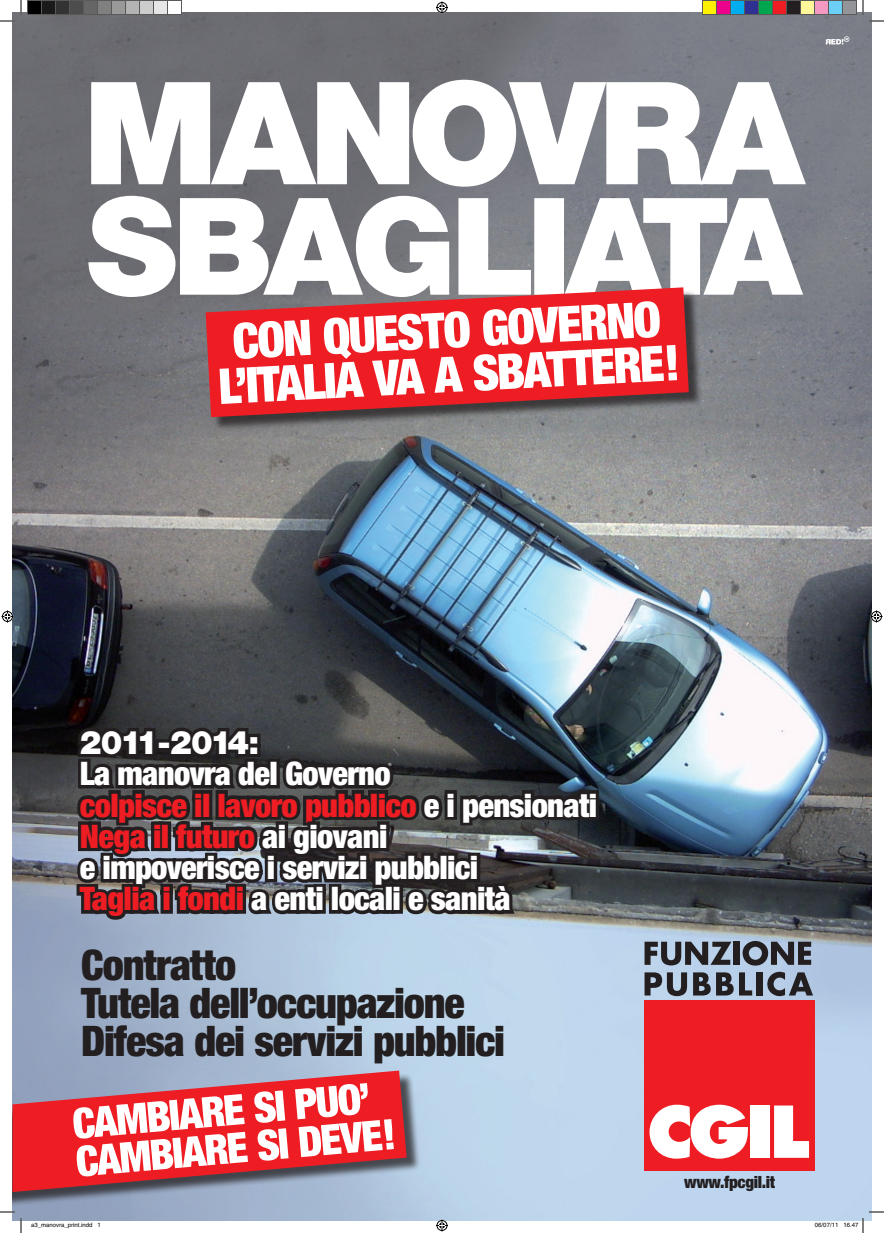
<style>
.page{position:relative;width:884px;height:1233px;background:#fff}
.page>*{position:absolute;margin:0;border:0;box-sizing:border-box;transform-origin:0 0}
.t1{font:900 condensed 42.2px/38px "Helvetica Neue";letter-spacing:-.025em;color:#231f20}
.t2{font:900 condensed 32.5px/31.3px "Helvetica Neue";letter-spacing:-.02em;color:#fff}
.t3{font:900 32.5px "Helvetica Neue";letter-spacing:-.08em;color:#fff}
.t4{font:900 condensed 16.9px "Helvetica Neue";letter-spacing:-.02em;color:#231f20}
.t5{font:6px "Helvetica";color:#000}
.s1{color:#ee1d23}
</style>
<div class="page">
<img style="left:12px;top:12px;width:859px;height:1208px">
<svg style="left:644px;top:972px;width:43px;height:24px"></svg>
<svg style="left:693px;top:972px;width:59px;height:23px"></svg>
<div style="left:756px;top:972px;width:6px;height:23px;background:#231f20"></div>
<svg style="left:767px;top:971px;width:46px;height:25px"></svg>
<svg style="left:644px;top:941px;width:87px;height:24px;background:#666e7a"></svg>
<div style="left:734px;top:941px;width:6px;height:23px;background:#231f20"></div>
<svg style="left:743px;top:941px;width:68px;height:24px;background:#5d636e"></svg>
<div style="left:644px;top:1000px;width:171px;height:171px;background:#ee1d23"></div>
<div style="left:750px;top:1105px;width:19px;height:52px;background:#fff"></div>
<svg style="left:774px;top:1105px;width:35px;height:52px"></svg>
<svg style="left:649px;top:1104px;width:99px;height:54px"></svg>
<svg style="left:88px;top:196px;width:715px;height:101px"></svg>
<svg style="left:91px;top:80px;width:715px;height:107px"></svg>
<div style="left:208px;top:289px;width:495px;height:142px;background:#231f20;opacity:.75"></div>
<svg style="left:206px;top:287px;width:483px;height:130px;background:#ad6669"></svg>
<svg style="left:220px;top:301px;width:457px;height:103px"></svg>
<svg style="left:72px;top:724px;width:530px;height:199px;background:#3b3c3f"></svg>
<div style="left:12px;top:1072px;width:409px;height:136px;background:#231f20;opacity:.75"></div>
<svg style="left:12px;top:1070px;width:395px;height:122px;background:#b56877"></svg>
<svg style="left:73px;top:1083px;width:321px;height:94px"></svg>
<svg style="left:825px;top:36px;width:24px;height:8px"></svg>
<svg style="left:0;top:1211px;width:15px;height:1px"></svg>
<svg style="left:869px;top:1211px;width:15px;height:1px"></svg>
<svg style="left:0;top:0;width:22px;height:22px"></svg>
<svg style="left:20px;top:1218px;width:2px;height:15px"></svg>
<svg style="left:862px;top:0;width:22px;height:22px"></svg>
<svg style="left:436px;top:1px;width:12px;height:12px"></svg>
<svg style="left:436px;top:1219px;width:12px;height:12px"></svg>
<svg style="left:2px;top:610px;width:12px;height:12px"></svg>
<svg style="left:870px;top:610px;width:12px;height:12px"></svg>
<div style="left:28px;top:0;width:14px;height:14px;background:#000"></div>
<div style="left:27px;top:0;width:15px;height:15px;border:1px solid #595959"></div>
<div style="left:42px;top:0;width:14px;height:14px;background:#1a1a1a"></div>
<div style="left:41px;top:0;width:15px;height:15px;border:1px solid #595959"></div>
<div style="left:56px;top:0;width:14px;height:14px;background:#333"></div>
<div style="left:55px;top:0;width:15px;height:15px;border:1px solid #595959"></div>
<div style="left:70px;top:0;width:14px;height:14px;background:#4d4d4d"></div>
<div style="left:69px;top:0;width:15px;height:15px;border:1px solid #595959"></div>
<div style="left:84px;top:0;width:14px;height:14px;background:#666"></div>
<div style="left:83px;top:0;width:15px;height:15px;border:1px solid #595959"></div>
<div style="left:98px;top:0;width:14px;height:14px;background:#808080"></div>
<div style="left:97px;top:0;width:15px;height:15px;border:1px solid #595959"></div>
<div style="left:112px;top:0;width:14px;height:14px;background:#999"></div>
<div style="left:111px;top:0;width:15px;height:15px;border:1px solid #595959"></div>
<div style="left:126px;top:0;width:14px;height:14px;background:#b3b3b3"></div>
<div style="left:125px;top:0;width:15px;height:15px;border:1px solid #595959"></div>
<div style="left:140px;top:0;width:14px;height:14px;background:#ccc"></div>
<div style="left:139px;top:0;width:15px;height:15px;border:1px solid #595959"></div>
<div style="left:154px;top:0;width:14px;height:14px;background:#e6e6e6"></div>
<div style="left:153px;top:0;width:15px;height:15px;border:1px solid #595959"></div>
<div style="left:168px;top:0;width:14px;height:14px;background:#fff"></div>
<div style="left:167px;top:0;width:15px;height:15px;border:1px solid #595959"></div>
<div style="left:702px;top:0;width:14px;height:14px;background:#fff101"></div>
<div style="left:702px;top:0;width:15px;height:15px;border:1px solid #595959"></div>
<div style="left:716px;top:0;width:14px;height:14px;background:#ed028c"></div>
<div style="left:716px;top:0;width:15px;height:15px;border:1px solid #595959"></div>
<div style="left:730px;top:0;width:14px;height:14px;background:#00aeef"></div>
<div style="left:730px;top:0;width:15px;height:15px;border:1px solid #595959"></div>
<div style="left:744px;top:0;width:14px;height:14px;background:#2e3092"></div>
<div style="left:744px;top:0;width:15px;height:15px;border:1px solid #595959"></div>
<div style="left:758px;top:0;width:14px;height:14px;background:#00a54f"></div>
<div style="left:758px;top:0;width:15px;height:15px;border:1px solid #595959"></div>
<div style="left:772px;top:0;width:14px;height:14px;background:#ee1d23"></div>
<div style="left:772px;top:0;width:15px;height:15px;border:1px solid #595959"></div>
<div style="left:786px;top:0;width:14px;height:14px;background:#231f20"></div>
<div style="left:786px;top:0;width:15px;height:15px;border:1px solid #595959"></div>
<div style="left:800px;top:0;width:14px;height:14px;background:#fff79a"></div>
<div style="left:800px;top:0;width:15px;height:15px;border:1px solid #595959"></div>
<div style="left:814px;top:0;width:14px;height:14px;background:#f499c2"></div>
<div style="left:814px;top:0;width:15px;height:15px;border:1px solid #595959"></div>
<div style="left:828px;top:0;width:14px;height:14px;background:#6bcff6"></div>
<div style="left:828px;top:0;width:15px;height:15px;border:1px solid #595959"></div>
<div style="left:842px;top:0;width:14px;height:14px;background:#939598"></div>
<div style="left:842px;top:0;width:15px;height:15px;border:1px solid #595959"></div>
<svg style="left:843px;top:1218px;width:21px;height:15px"></svg>
<p class="t3" style="left:80px;top:723px;width:181px">2011-2014:</p>
<p class="t2" style="left:80px;top:757px;width:519px">La manovra del Governo<br><span class="s1">colpisce il lavoro pubblico</span> e i pensionati<br><span class="s1">Nega il futuro</span> ai giovani<br>e impoverisce i servizi pubblici<br><span class="s1">Taglia i fondi</span> a enti locali e sanità</p>
<p class="t1" style="left:81px;top:945px;width:425px">Contratto<br>Tutela dell’occupazione<br>Difesa dei servizi pubblici</p>
<p class="t4" style="left:684px;top:1171px;width:92px">www.fpcgil.it</p>
<p class="t5" style="left:31px;top:1221px;width:71px">a3_manovra_print.indd 1</p>
<p class="t5" style="left:815px;top:1221px;width:45px">06/07/11 16.47</p>
</div>
